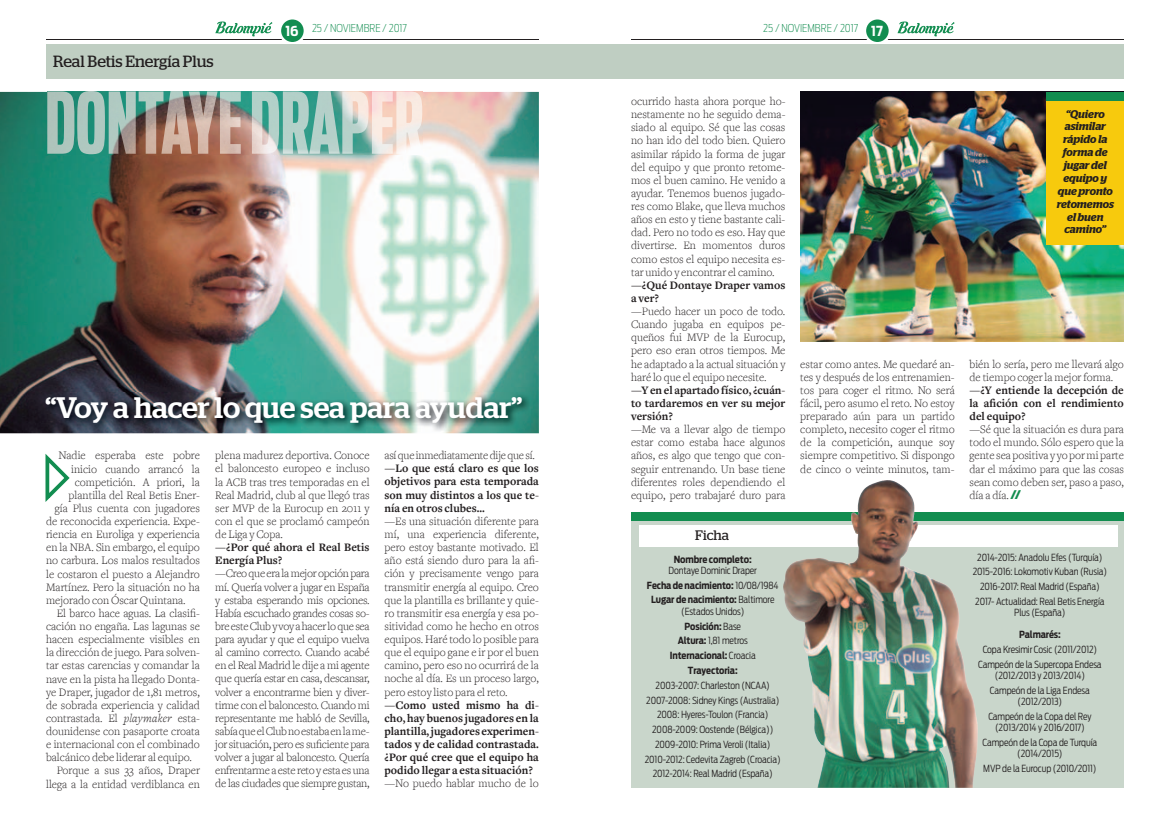
<style>
.page{position:relative;width:1170px;height:833px;background:#fff}
.page>*{position:absolute;margin:0;border:0;box-sizing:border-box;transform-origin:0 0}
.t1{font:500 29.62px "Stag";color:#fff}
.t2{font:16.25px "Stag";color:#231f20}
.t3{font:13.75px "Stag";color:#231f20}
.t4{font:700 13.75px "Antenna Cond";color:#fff}
.t5{font:300 11.88px/13.1px "Freight Text";color:#231f20;text-align:justify}
.t6{font:700 11.88px/13.1px "Freight Text";color:#231f20;text-align:justify}
.t7{font:300 11.88px "Freight Text";letter-spacing:-.02em;color:#231f20}
.t8{font:italic 600 11.25px/12.9px "Stag";letter-spacing:-.005em;color:#231f20;text-align:center}
.t9{font:200 10.75px "Antenna Cond";color:#128d50}
.t10{font:300 9.75px/14.8px "Antenna Cond";letter-spacing:-.01em;color:#231f20;text-align:center}
.t11{font:700 9.75px/14.8px "Antenna Cond";letter-spacing:-.01em;color:#231f20;text-align:center}
.s1{font-style:italic}
.s2{font-weight:700}
.s3{font-weight:300}
.s4{font-family:"Antenna Cond";font-weight:900;color:#128d50}
</style>
<div class="page">
<img style="left:631px;top:520px;width:492px;height:268px">
<div style="left:631px;top:512px;width:492px;height:8px;background:#128d50"></div>
<div style="left:638px;top:525px;width:147px;height:22px;background:#fff"></div>
<hr style="left:46px;top:39px;width:493px;height:1px;background:#231f20">
<hr style="left:631px;top:39px;width:492px;height:1px;background:#231f20">
<svg style="left:215px;top:22px;width:57px;height:14px"></svg>
<svg style="left:897px;top:22px;width:57px;height:14px"></svg>
<svg style="left:281px;top:19px;width:23px;height:23px"></svg>
<svg style="left:866px;top:19px;width:23px;height:23px"></svg>
<svg style="left:45px;top:454px;width:25px;height:48px"></svg>
<img style="left:0;top:92px;width:539px;height:341px">
<div style="left:46px;top:44px;width:1077px;height:35px;background:#bfcec2"></div>
<img style="left:47px;top:92px;width:375px;height:62px">
<svg style="left:785px;top:525px;width:332px;height:21px"></svg>
<img style="left:850px;top:480px;width:37px;height:45px">
<img style="left:800px;top:92px;width:323px;height:249px">
<div style="left:1046px;top:92px;width:77px;height:153px;background:#f7ca0d"></div>
<div style="left:1046px;top:92px;width:77px;height:8px;background:#128d50"></div>
<img style="left:41px;top:392px;width:489px;height:40px">
<h2 class="t2" style="left:53px;top:52px;width:162px">Real Betis Energía Plus</h2>
<p class="t9" style="left:312px;top:22px;width:96px">25 / NOVIEMBRE / 2017</p>
<p class="t9" style="left:763px;top:22px;width:96px">25 / NOVIEMBRE / 2017</p>
<p class="t4" style="left:285px;top:23px;width:15px">16</p>
<p class="t4" style="left:871px;top:23px;width:13px">17</p>
<h1 class="t1" style="left:45px;top:390px;width:478px">“Voy a hacer lo que sea para ayudar”</h1>
<p class="t5" style="left:59px;top:449px;width:143px">Nadie esperaba este pobre</p>
<p class="t5" style="left:71px;top:462px;width:130px">inicio cuando arrancó la</p>
<p class="t5" style="left:75px;top:475px;width:127px">competición. A priori, la</p>
<p class="t5" style="left:69px;top:488px;width:133px">plantilla del Real Betis Ener-</p>
<p class="t5" style="left:55px;top:501px;width:146px">gía Plus cuenta con jugadores</p>
<p class="t5" style="left:46px;top:515px;width:155px">de reconocida experiencia. Expe-</p>
<p class="t5" style="left:46px;top:528px;width:155px">riencia en Euroliga y experiencia</p>
<p class="t5" style="left:46px;top:541px;width:155px">en la NBA. Sin embargo, el equipo</p>
<p class="t5" style="left:46px;top:554px;width:155px">no carbura. Los malos resultados</p>
<p class="t5" style="left:46px;top:567px;width:155px">le costaron el puesto a Alejandro</p>
<p class="t5" style="left:46px;top:580px;width:155px">Martínez. Pero la situación no ha</p>
<p class="t5" style="left:46px;top:593px;width:141px">mejorado con Óscar Quintana.</p>
<p class="t5" style="left:57px;top:606px;width:145px">El barco hace aguas. La clasifi-</p>
<p class="t5" style="left:46px;top:620px;width:155px">cación no engaña. Las lagunas se</p>
<p class="t5" style="left:46px;top:633px;width:155px">hacen especialmente visibles en</p>
<p class="t5" style="left:46px;top:646px;width:155px">la dirección de juego. Para solven-</p>
<p class="t5" style="left:46px;top:659px;width:155px">tar estas carencias y comandar la</p>
<p class="t5" style="left:46px;top:672px;width:155px">nave en la pista ha llegado Donta-</p>
<p class="t5" style="left:46px;top:685px;width:155px">ye Draper, jugador de 1,81 metros,</p>
<p class="t5" style="left:46px;top:698px;width:155px">de sobrada experiencia y calidad</p>
<p class="t5" style="left:46px;top:711px;width:155px">contrastada. El <span class="s1">playmaker</span> esta-</p>
<p class="t5" style="left:46px;top:724px;width:155px">dounidense con pasaporte croata</p>
<p class="t5" style="left:46px;top:738px;width:155px">e internacional con el combinado</p>
<p class="t5" style="left:46px;top:751px;width:147px">balcánico debe liderar al equipo.</p>
<p class="t5" style="left:57px;top:764px;width:145px">Porque a sus 33 años, Draper</p>
<p class="t5" style="left:46px;top:777px;width:155px">llega a la entidad verdiblanca en</p>
<p class="t5" style="left:215px;top:449px;width:156px">plena madurez deportiva. Conoce el baloncesto europeo e incluso la ACB tras tres temporadas en el Real Madrid, club al que llegó tras ser MVP de la Eurocup en 2011 y con el que se proclamó campeón de Liga y Copa.</p>
<p class="t6" style="left:215px;top:541px;width:156px">—¿Por qué ahora el Real Betis<br>Energía Plus?</p>
<p class="t5" style="left:215px;top:567px;width:156px">—Creo que era la mejor opción para mí. Quería volver a jugar en España y estaba esperando mis opciones.<br>Había escuchado grandes cosas so&shy;bre este Club y voy a hacer lo que sea para ayudar y que el equipo vuelva al camino correcto. Cuando acabé en el Real Madrid le dije a mi agente que quería estar en casa, descansar, volver a encontrarme bien y diver&shy;tirme con el baloncesto. Cuando mi representante me habló de Sevilla, sabía que el Club no estaba en la me&shy;jor situación, pero es suficiente para volver a jugar al baloncesto. Quería enfrentarme a este reto y esta es una de las ciudades que siempre gustan,</p>
<p class="t7" style="left:384px;top:448px;width:152px">así que inmediatamente dije que sí.</p>
<p class="t6" style="left:384px;top:462px;width:156px">—Lo que está claro es que los objetivos para esta temporada son muy distintos a los que te&shy;nía en otros clubes…</p>
<p class="t5" style="left:384px;top:514px;width:156px">—Es una situación diferente para mí, una experiencia diferente, pero estoy bastante motivado. El año está siendo duro para la afi&shy;ción y precisamente vengo para transmitir energía al equipo. Creo que la plantilla es brillante y quie&shy;ro transmitir esa energía y esa po&shy;sitividad como he hecho en otros equipos. Haré todo lo posible para que el equipo gane e ir por el buen camino, pero eso no ocurrirá de la noche al día. Es un proceso largo, pero estoy listo para el reto.</p>
<p class="t6" style="left:384px;top:698px;width:156px">—Como usted mismo ha di&shy;cho, hay buenos jugadores en la plantilla, jugadores experimen&shy;tados y de calidad contrastada. ¿Por qué cree que el equipo ha podido llegar a esta situación?</p>
<p class="t5" style="left:384px;top:777px;width:156px">—No puedo hablar mucho de lo</p>
<p class="t5" style="left:631px;top:95px;width:156px">ocurrido hasta ahora porque ho&shy;nestamente no he seguido dema&shy;siado al equipo. Sé que las cosas no han ido del todo bien. Quiero asimilar rápido la forma de jugar del equipo y que pronto retome&shy;mos el buen camino. He venido a ayudar. Tenemos buenos jugado&shy;res como Blake, que lleva muchos años en esto y tiene bastante cali&shy;dad. Pero no todo es eso. Hay que divertirse. En momentos duros como estos el equipo necesita es&shy;tar unido y encontrar el camino.</p>
<p class="t6" style="left:631px;top:279px;width:156px">—¿Qué Dontaye Draper vamos a ver?</p>
<p class="t5" style="left:631px;top:305px;width:156px">—Puedo hacer un poco de todo.<br>Cuando jugaba en equipos pe&shy;queños fui MVP de la Eurocup, pero eso eran otros tiempos. Me he adaptado a la actual situación y haré lo que el equipo necesite.</p>
<p class="t6" style="left:631px;top:384px;width:156px">—Y en el apartado físico, ¿cuán&shy;to tardaremos en ver su mejor versión?</p>
<p class="t5" style="left:631px;top:423px;width:156px">—Me va a llevar algo de tiempo estar como estaba hace algunos años, es algo que tengo que con&shy;seguir entrenando. Un base tiene diferentes roles dependiendo el equipo, pero trabajaré duro para</p>
<p class="t3" style="left:695px;top:527px;width:35px">Ficha</p>
<p class="t11" style="left:673px;top:552px;width:79px">Nombre completo:</p>
<p class="t10" style="left:647px;top:563px;width:133px">Dontaye Dominic Draper<br><span class="s2">Fecha de nacimiento:</span> 10/08/1984<br><span class="s2">Lugar de nacimiento:</span> Baltimore</p>
<p class="t11" style="left:669px;top:604px;width:88px"><span class="s3">(Estados Unidos)<br></span>Posición: <span class="s3">Base<br></span>Altura: <span class="s3">1,81 metros<br></span>Internacional: <span class="s3">Croacia<br></span>Trayectoria:</p>
<p class="t10" style="left:644px;top:678px;width:137px">2003-2007: Charleston (NCAA)<br>2007-2008: Sidney Kings (Australia)<br>2008: Hyeres-Toulon (Francia)<br>2008-2009: Oostende (Bélgica))<br>2009-2010: Prima Veroli (Italia)<br>2010-2012: Cedevita Zagreb (Croacia)<br>2012-2014: Real Madrid (España)</p>
<p class="t8" style="left:1056px;top:107px;width:59px">“Quiero asimilar rápido la forma de jugar del equipo y que pronto retomemos el buen camino”</p>
<p class="t5" style="left:800px;top:357px;width:156px">estar como antes. Me quedaré an&shy;tes y después de los entrenamien&shy;tos para coger el ritmo. No será fácil, pero asumo el reto. No estoy preparado aún para un partido completo, necesito coger el ritmo de la competición, aunque soy siempre competitivo. Si dispongo de cinco o veinte minutos, tam-</p>
<p class="t5" style="left:969px;top:357px;width:156px">bién lo sería, pero me llevará algo de tiempo coger la mejor forma.</p>
<p class="t6" style="left:969px;top:383px;width:156px">—¿Y entiende la decepción de la afición con el rendimiento del equipo?</p>
<p class="t5" style="left:969px;top:423px;width:156px">—Sé que la situación es dura para todo el mundo. Sólo espero que la gente sea positiva y yo por mi parte dar el máximo para que las cosas sean como deben ser, paso a paso, día a día. <span class="s4">//</span></p>
<p class="t10" style="left:972px;top:550px;width:136px">2014-2015: Anadolu Efes (Turquía)<br>2015-2016: Lokomotiv Kuban (Rusia)<br>2016-2017: Real Madrid (España)<br>2017- Actualidad: Real Betis Energía</p>
<p class="t10" style="left:1014px;top:605px;width:53px">Plus (España)</p>
<p class="t11" style="left:1018px;top:627px;width:43px">Palmarés:</p>
<p class="t10" style="left:978px;top:642px;width:125px">Copa Kresimir Cosic (2011/2012)<br>Campeón de la Supercopa Endesa</p>
<p class="t10" style="left:989px;top:668px;width:101px">(2012/2013 y 2013/2014)<br>Campeón de la Liga Endesa</p>
<p class="t10" style="left:988px;top:694px;width:105px">(2012/2013)<br>Campeón de la Copa del Rey</p>
<p class="t10" style="left:982px;top:720px;width:116px">(2013/2014 y 2016/2017)<br>Campeón de la Copa de Turquía</p>
<p class="t10" style="left:983px;top:746px;width:115px">(2014/2015)<br>MVP de la Eurocup (2010/2011)</p>
</div>
